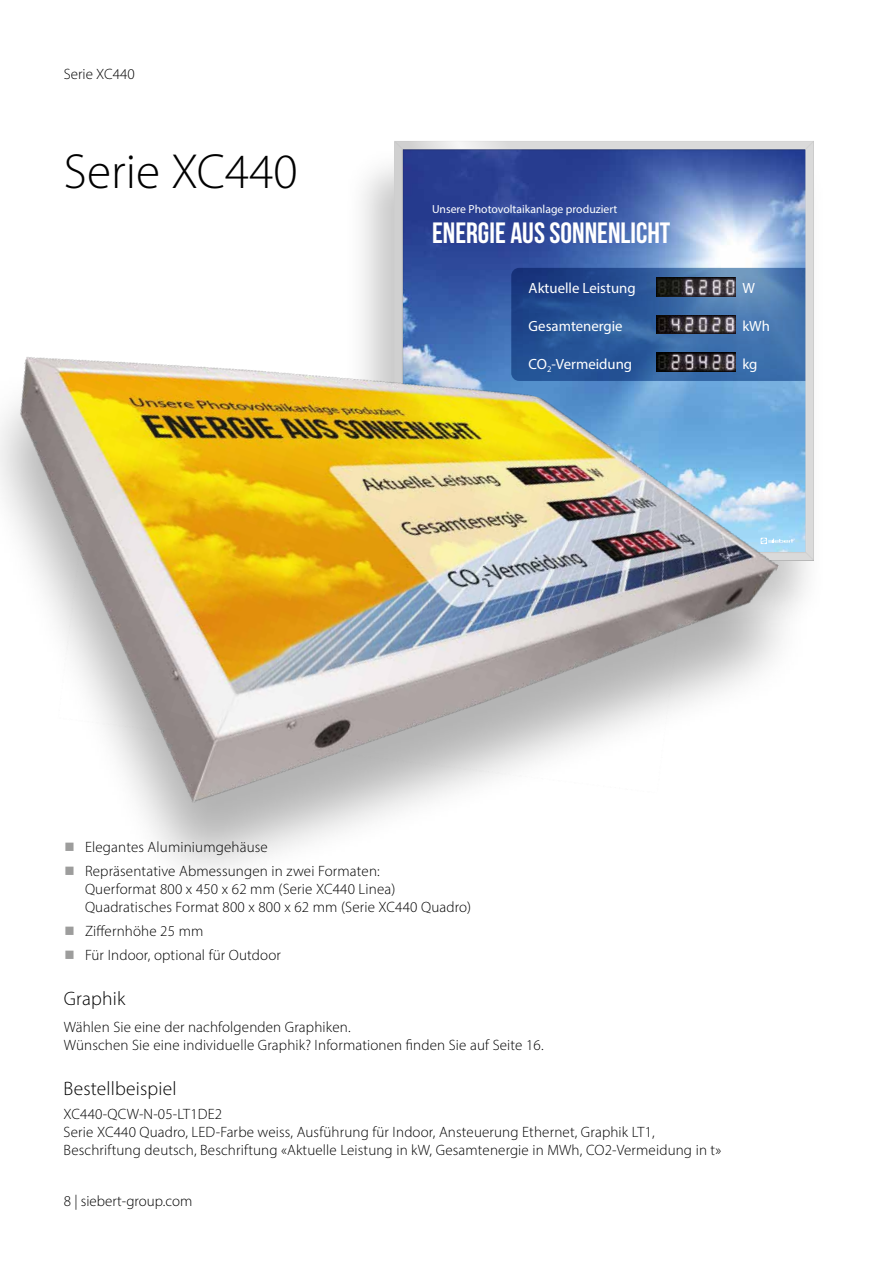
<style>
.page{position:relative;width:893px;height:1263px;background:#fff}
.page>*{position:absolute;margin:0;border:0;box-sizing:border-box;transform-origin:0 0}
.t1{font:300 49.5px "Myriad Pro";color:#000}
.t2{font:29.4px "Bebas Neue";color:#fff}
.t3{font:300 19.5px "Myriad Pro";letter-spacing:.01em;color:#000}
.t4{font:300 15px/18px "Myriad Pro";letter-spacing:.01em;color:#000}
.t5{font:14.85px "Myriad Pro";color:#fff}
.t6{font:11.7px "Myriad Pro";color:#fff}
.s1{font-family:"Minion Pro";font-weight:400;font-size:28.5px;color:#9d9d9c}
</style>
<div class="page">
<div style="left:342px;top:146px;width:485px;height:485px;background:#000;opacity:.23"></div>
<div style="left:394px;top:141px;width:420px;height:419px;background:#000;opacity:.5"></div>
<svg style="left:394px;top:141px;width:9px;height:9px"></svg>
<svg style="left:805px;top:141px;width:9px;height:9px"></svg>
<img style="left:0;top:243px;width:805px;height:628px">
<p class="t4" style="left:64px;top:65px;width:72px">Serie XC440</p>
<h1 class="t1" style="left:64px;top:142px;width:235px">Serie XC440</h1>
<p class="t6" style="left:432px;top:202px;width:187px">Unsere Photovoltaikanlage produziert</p>
<h2 class="t2" style="left:432px;top:217px;width:240px">ENERGIE AUS SONNENLICHT</h2>
<p class="t5" style="left:529px;top:279px;width:109px">Aktuelle Leistung</p>
<p class="t5" style="left:742px;top:279px;width:14px">W</p>
<p class="t5" style="left:529px;top:317px;width:95px">Gesamtenergie</p>
<p class="t5" style="left:742px;top:317px;width:29px">kWh</p>
<p class="t5" style="left:529px;top:355px;width:105px">CO<sub>2</sub>-Vermeidung</p>
<p class="t5" style="left:742px;top:355px;width:17px">kg</p>
<p class="t4" style="left:64px;top:838px;width:206px"><span class="s1">■</span> Elegantes Aluminiumgehäuse</p>
<p class="t4" style="left:85px;top:862px;width:388px;text-indent:-21px"><span class="s1">■</span> Repräsentative Abmessungen in zwei Formaten:<br>Querformat 800 x 450 x 62 mm (Serie XC440 Linea)<br>Quadratisches Format 800 x 800 x 62 mm (Serie XC440 Quadro)</p>
<p class="t4" style="left:64px;top:922px;width:141px"><span class="s1">■</span> Ziffernhöhe 25 mm</p>
<p class="t4" style="left:64px;top:946px;width:219px"><span class="s1">■</span> Für Indoor, optional für Outdoor</p>
<h3 class="t3" style="left:64px;top:987px;width:63px">Graphik</h3>
<p class="t4" style="left:64px;top:1018px;width:481px">Wählen Sie eine der nachfolgenden Graphiken.<br>Wünschen Sie eine individuelle Graphik? Informationen finden Sie auf Seite 16.</p>
<h3 class="t3" style="left:64px;top:1077px;width:115px">Bestellbeispiel</h3>
<p class="t4" style="left:64px;top:1105px;width:659px">XC440-QCW-N-05-LT1DE2<br>Serie XC440 Quadro, LED-Farbe weiss, Ausführung für Indoor, Ansteuerung Ethernet, Graphik LT1,<br>Beschriftung deutsch, Beschriftung «Aktuelle Leistung in kW, Gesamtenergie in MWh, CO2-Vermeidung in t»</p>
<p class="t4" style="left:64px;top:1192px;width:130px">8 | siebert-group.com</p>
</div>
